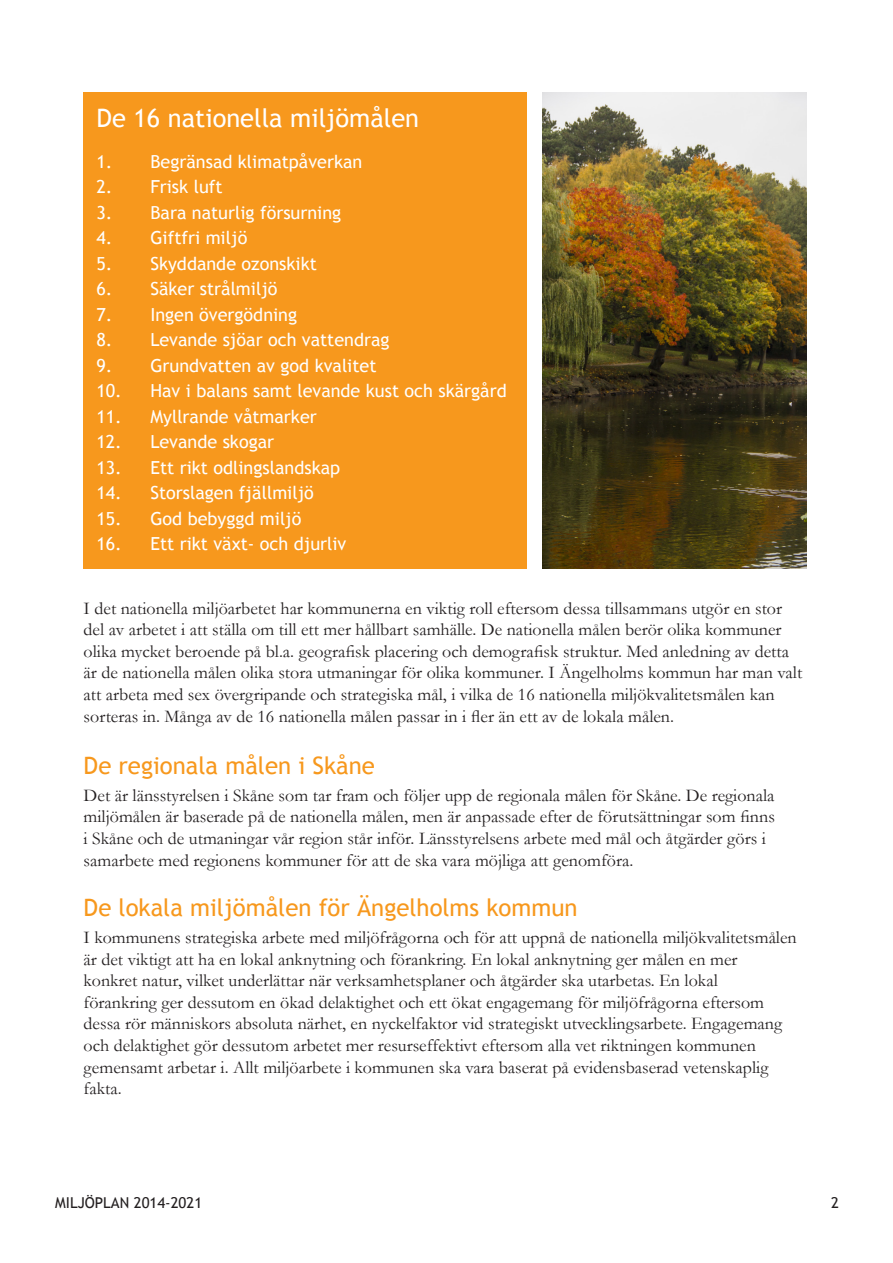
<style>
.page{position:relative;width:893px;height:1263px;background:#fff}
.page>*{position:absolute;margin:0;border:0;box-sizing:border-box;transform-origin:0 0}
.t1{font:25.5px "Trebuchet MS";color:#fff}
.t2{font:24px "Trebuchet MS";color:#f7981d}
.t3{font:18px/21.6px "Garamond";color:#231f20}
.t4{font:18px "Trebuchet MS";color:#fff}
.t5{font:15px "Trebuchet MS";color:#231f20}
</style>
<div class="page">
<div style="left:84px;top:92px;width:443px;height:476px;background:#f7981d"></div>
<img style="left:542px;top:92px;width:264px;height:476px">
<p class="t1" style="left:96px;top:103px;width:324px">De 16 nationella miljömålen</p>
<p class="t4" style="left:96px;top:151px;width:267px">1. Begränsad klimatpåverkan</p>
<p class="t4" style="left:96px;top:176px;width:128px">2. Frisk luft</p>
<p class="t4" style="left:96px;top:202px;width:246px">3. Bara naturlig försurning</p>
<p class="t4" style="left:96px;top:227px;width:152px">4. Giftfri miljö</p>
<p class="t4" style="left:96px;top:253px;width:222px">5. Skyddande ozonskikt</p>
<p class="t4" style="left:96px;top:278px;width:183px">6. Säker strålmiljö</p>
<p class="t4" style="left:96px;top:304px;width:202px">7. Ingen övergödning</p>
<p class="t4" style="left:96px;top:329px;width:295px">8. Levande sjöar och vattendrag</p>
<p class="t4" style="left:96px;top:355px;width:282px">9. Grundvatten av god kvalitet</p>
<p class="t4" style="left:96px;top:380px;width:412px">10. Hav i balans samt levande kust och skärgård</p>
<p class="t4" style="left:96px;top:406px;width:222px">11. Myllrande våtmarker</p>
<p class="t4" style="left:96px;top:431px;width:179px">12. Levande skogar</p>
<p class="t4" style="left:96px;top:457px;width:245px">13. Ett rikt odlingslandskap</p>
<p class="t4" style="left:96px;top:482px;width:219px">14. Storslagen fjällmiljö</p>
<p class="t4" style="left:96px;top:508px;width:207px">15. God bebyggd miljö</p>
<p class="t4" style="left:96px;top:533px;width:252px">16. Ett rikt växt- och djurliv</p>
<p class="t3" style="left:84px;top:597px;width:720px">I det nationella miljöarbetet har kommunerna en viktig roll eftersom dessa tillsammans utgör en stor del av arbetet i att ställa om till ett mer hållbart samhälle. De nationella målen berör olika kommuner olika mycket beroende på bl.a. geografisk placering och demografisk struktur. Med anledning av detta är de nationella målen olika stora utmaningar för olika kommuner. I Ängelholms kommun har man valt att arbeta med sex övergripande och strategiska mål, i vilka de 16 nationella miljökvalitetsmålen kan sorteras in. Många av de 16 nationella målen passar in i fler än ett av de lokala målen.</p>
<p class="t2" style="left:84px;top:751px;width:293px">De regionala målen i Skåne</p>
<p class="t3" style="left:84px;top:784px;width:693px">Det är länsstyrelsen i Skåne som tar fram och följer upp de regionala målen för Skåne. De regionala miljömålen är baserade på de nationella målen, men är anpassade efter de förutsättningar som finns i Skåne och de utmaningar vår region står inför. Länsstyrelsens arbete med mål och åtgärder görs i samarbete med regionens kommuner för att de ska vara möjliga att genomföra.</p>
<p class="t2" style="left:84px;top:893px;width:495px">De lokala miljömålen för Ängelholms kommun</p>
<p class="t3" style="left:84px;top:926px;width:715px">I kommunens strategiska arbete med miljöfrågorna och för att uppnå de nationella miljökvalitetsmålen är det viktigt att ha en lokal anknytning och förankring. En lokal anknytning ger målen en mer<br>konkret natur, vilket underlättar när verksamhetsplaner och åtgärder ska utarbetas. En lokal<br>förankring ger dessutom en ökad delaktighet och ett ökat engagemang för miljöfrågorna eftersom dessa rör människors absoluta närhet, en nyckelfaktor vid strategiskt utvecklingsarbete. Engagemang och delaktighet gör dessutom arbetet mer resurseffektivt eftersom alla vet riktningen kommunen gemensamt arbetar i. Allt miljöarbete i kommunen ska vara baserat på evidensbaserad vetenskaplig fakta.</p>
<p class="t5" style="left:55px;top:1194px;width:148px">MILJÖPLAN 2014-2021</p>
<p class="t5" style="left:831px;top:1194px;width:9px">2</p>
</div>
